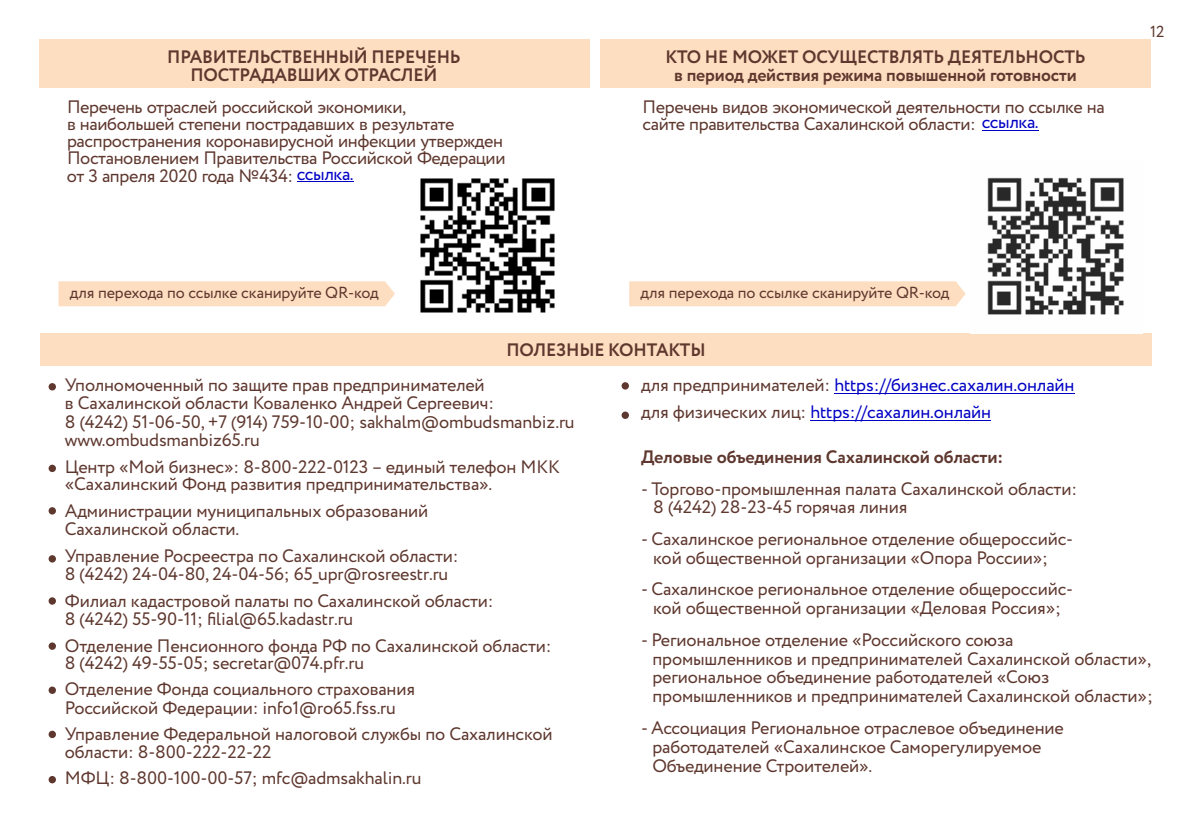
<style>
.page{position:relative;width:1191px;height:840px;background:#fff}
.page>*{position:absolute;margin:0;border:0;box-sizing:border-box;transform-origin:0 0}
.t1{font:18px/18.4px "Circe";letter-spacing:-.01em;color:#5e372e}
.t2{font:700 18px/18.2px "Circe";letter-spacing:-.01em;color:#5e372e;text-align:center}
.t3{font:18px/26.6px "Circe";letter-spacing:-.01em;color:#0000c4}
.t4{font:16px "Circe";letter-spacing:-.01em;color:#5e372e}
.s1{color:#0000c4}
.s2{color:#5e372e}
</style>
<div class="page">
<img style="left:420px;top:178px;width:135px;height:135px">
<div style="left:39px;top:40px;width:551px;height:48px;background:#fedec1"></div>
<div style="left:40px;top:333px;width:1111px;height:32px;background:#fedec1"></div>
<div style="left:58px;top:281px;width:337px;height:25px;background:#fedec1"></div>
<hr style="left:297px;top:181px;width:57px;height:1px;background:#0000c4">
<div style="left:629px;top:281px;width:336px;height:25px;background:#fedec1"></div>
<hr style="left:981px;top:130px;width:57px;height:1px;background:#0000c4">
<div style="left:600px;top:40px;width:551px;height:48px;background:#fedec1"></div>
<div style="left:49px;top:464px;width:7px;height:8px;background:#5e372e;border-radius:50%"></div>
<div style="left:49px;top:383px;width:7px;height:7px;background:#5e372e;border-radius:50%"></div>
<div style="left:621px;top:382px;width:8px;height:7px;background:#5e372e;border-radius:50%"></div>
<div style="left:49px;top:507px;width:7px;height:7px;background:#5e372e;border-radius:50%"></div>
<div style="left:49px;top:555px;width:7px;height:7px;background:#5e372e;border-radius:50%"></div>
<hr style="left:834px;top:393px;width:240px;height:1px;background:#0000c4">
<hr style="left:810px;top:419px;width:181px;height:1px;background:#0000c4">
<div style="left:49px;top:597px;width:7px;height:7px;background:#5e372e;border-radius:50%"></div>
<div style="left:49px;top:642px;width:7px;height:7px;background:#5e372e;border-radius:50%"></div>
<div style="left:49px;top:686px;width:7px;height:7px;background:#5e372e;border-radius:50%"></div>
<div style="left:49px;top:730px;width:7px;height:7px;background:#5e372e;border-radius:50%"></div>
<svg style="left:49px;top:775px;width:7px;height:7px"></svg>
<img style="left:987px;top:177px;width:137px;height:138px">
<div style="left:621px;top:411px;width:8px;height:7px;background:#5e372e;border-radius:50%"></div>
<p class="t2" style="left:167px;top:49px;width:295px">ПРАВИТЕЛЬСТВЕННЫЙ ПЕРЕЧЕНЬ<br>ПОСТРАДАВШИХ ОТРАСЛЕЙ</p>
<p class="t1" style="left:67px;top:99px;width:440px;line-height:17.2px">Перечень отраслей российской экономики,<br>в наибольшей степени пострадавших в результате распространения коронавирусной инфекции утвержден Постановлением Правительства Российской Федерации от 3 апреля 2020 года №434:</p>
<p class="t3" style="left:297px;top:161px;width:58px">ссылка.</p>
<p class="t4" style="left:70px;top:286px;width:310px">для перехода по ссылке сканируйте QR-код</p>
<p class="t2" style="left:665px;top:49px;width:421px">КТО НЕ МОЖЕТ ОСУЩЕСТВЛЯТЬ ДЕЯТЕЛЬНОСТЬ в период действия режима повышенной готовности</p>
<p class="t1" style="left:642px;top:99px;width:463px;line-height:17.2px">Перечень видов экономической деятельности по ссылке на сайте правительства Сахалинской области: <span class="s1">ссылка.</span></p>
<p class="t4" style="left:640px;top:286px;width:310px">для перехода по ссылке сканируйте QR-код</p>
<p class="t2" style="left:506px;top:341px;width:201px">ПОЛЕЗНЫЕ КОНТАКТЫ</p>
<p class="t4" style="left:1150px;top:24px;width:16px">12</p>
<p class="t1" style="left:65px;top:377px;width:511px">Уполномоченный по защите прав предпринимателей<br>в Сахалинской области Коваленко Андрей Сергеевич:<br>8 (4242) 51-06-50, +7 (914) 759-10-00; sakhalm@ombudsmanbiz.ru www.ombudsmanbiz65.ru</p>
<p class="t1" style="left:65px;top:459px;width:496px;line-height:17.2px">Центр «Мой бизнес»: 8-800-222-0123 – единый телефон МКК «Сахалинский Фонд развития предпринимательства».</p>
<p class="t1" style="left:65px;top:502px;width:365px">Администрации муниципальных образований<br>Сахалинской области.</p>
<p class="t1" style="left:65px;top:547px;width:395px">Управление Росреестра по Сахалинской области:<br>8 (4242) 24-04-80, 24-04-56; 65_upr@rosreestr.ru</p>
<p class="t1" style="left:65px;top:592px;width:430px">Филиал кадастровой палаты по Сахалинской области:<br>8 (4242) 55-90-11; filial@65.kadastr.ru</p>
<p class="t1" style="left:65px;top:637px;width:488px;line-height:17.2px">Отделение Пенсионного фонда РФ по Сахалинской области:<br>8 (4242) 49-55-05; secretar@074.pfr.ru</p>
<p class="t1" style="left:65px;top:680px;width:352px">Отделение Фонда социального страхования<br>Российской Федерации: info1@ro65.fss.ru</p>
<p class="t1" style="left:65px;top:726px;width:489px;line-height:17.2px">Управление Федеральной налоговой службы по Сахалинской области: 8-800-222-22-22</p>
<p class="t1" style="left:65px;top:769px;width:358px">МФЦ: 8-800-100-00-57; mfc@admsakhalin.ru</p>
<p class="t3" style="left:641px;top:373px;width:435px"><span class="s2">для предпринимателей:</span> https://бизнес.сахалин.онлайн <span class="s2">для физических лиц:</span> https://сахалин.онлайн</p>
<p class="t2" style="left:641px;top:449px;width:363px">Деловые объединения Сахалинской области:</p>
<p class="t1" style="left:653px;top:480px;width:425px;text-indent:-12px">- Торгово-промышленная палата Сахалинской области:<br>8 (4242) 28-23-45 горячая линия</p>
<p class="t1" style="left:653px;top:531px;width:421px;text-indent:-12px">- Сахалинское региональное отделение общероссийс&shy;кой общественной организации «Опора России»;</p>
<p class="t1" style="left:641px;top:581px;width:433px;text-align:center">- Сахалинское региональное отделение общероссийс&shy;кой общественной организации «Деловая Россия»;</p>
<p class="t1" style="left:652px;top:631px;width:502px;text-indent:-11px">- Региональное отделение «Российского союза промышленников и предпринимателей Сахалинской области», региональное объединение работодателей «Союз промышленников и предпринимателей Сахалинской области»;</p>
<p class="t1" style="left:652px;top:719px;width:413px;text-indent:-11px">- Ассоциация Региональное отраслевое объединение работодателей «Сахалинское Саморегулируемое<br>Объединение Строителей».</p>
</div>
